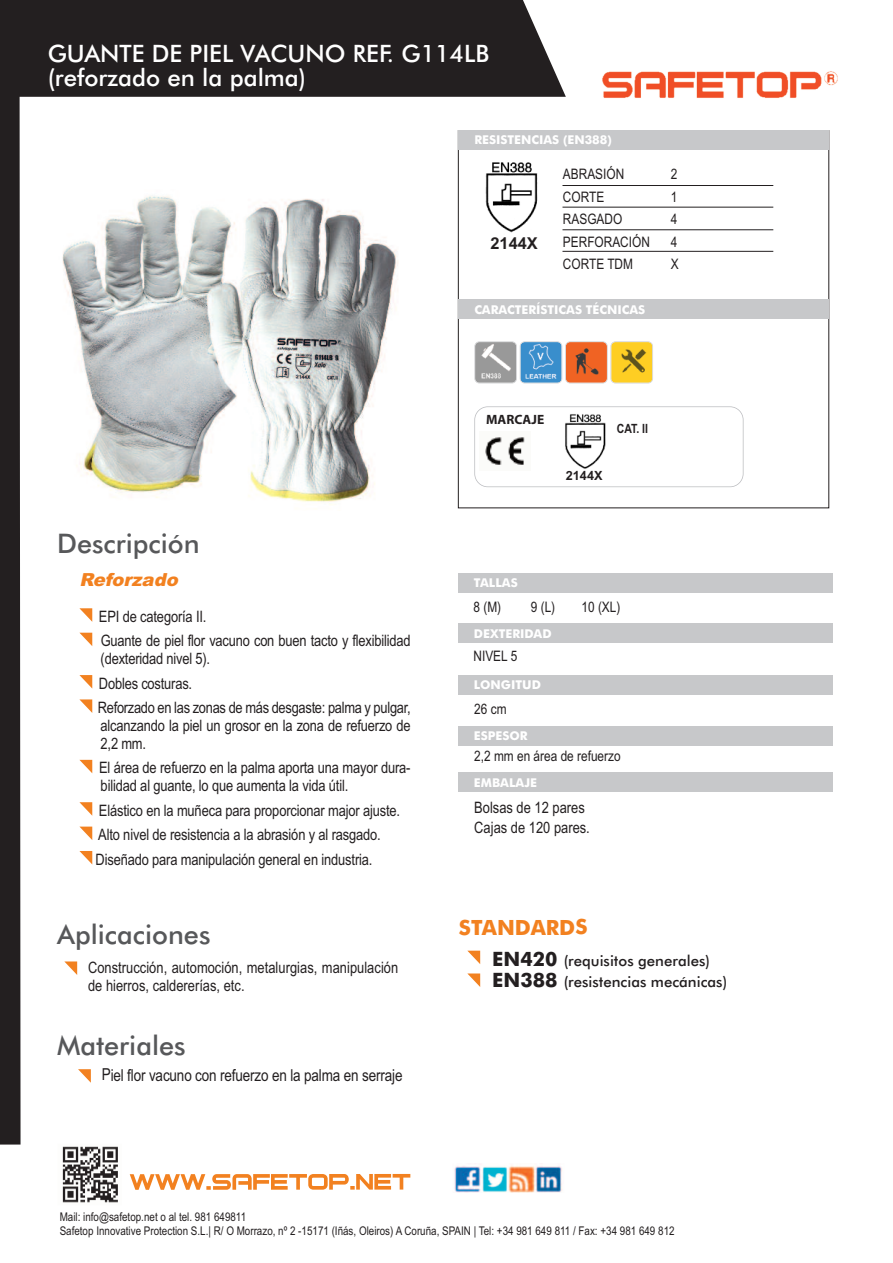
<style>
.page{position:relative;width:893px;height:1263px;background:#fff}
.page>*{position:absolute;margin:0;border:0;box-sizing:border-box;transform-origin:0 0}
.t1{font:500 27px "Futura BT";color:#57585a}
.t2{font:500 24px/24px "Futura BT";color:#fff}
.t3{font:700 21px "Futura BT";color:#f28120}
.t4{font:italic 900 18px "Arial";color:#f28120}
.t5{font:16.5px "Arial Narrow";letter-spacing:-.01em;color:#231f20}
.t6{font:700 16.35px "Arial";color:#231f20}
.t7{font:15.75px/24.5px "Arial Narrow";letter-spacing:-.01em;color:#231f20}
.t8{font:500 15px/21.9px "Futura BT";color:#231f20}
.t9{font:14.4px "Arial Narrow";color:#231f20}
.t10{font:700 13.5px "Myriad Pro";color:#231f20}
.t11{font:700 12.75px "Arial Narrow";color:#231f20}
.t12{font:700 12.75px "Arial";color:#231f20}
.t13{font:700 12.15px "Futura BT";color:#fff}
.t14{font:12px/14.2px "Arial Narrow";color:#231f20}
.s1{font-weight:700;font-size:19.8px}
</style>
<div class="page">
<img style="left:62px;top:196px;width:336px;height:309px">
<div style="left:21px;top:0;width:545px;height:97px;background:#231f20"></div>
<svg style="left:79px;top:608px;width:13px;height:14px"></svg>
<svg style="left:80px;top:633px;width:12px;height:13px"></svg>
<svg style="left:79px;top:675px;width:13px;height:13px"></svg>
<svg style="left:79px;top:699px;width:13px;height:14px"></svg>
<svg style="left:79px;top:760px;width:13px;height:13px"></svg>
<svg style="left:79px;top:802px;width:13px;height:14px"></svg>
<svg style="left:79px;top:826px;width:13px;height:14px"></svg>
<svg style="left:79px;top:851px;width:13px;height:13px"></svg>
<svg style="left:130px;top:1174px;width:280px;height:16px"></svg>
<img style="left:62px;top:1146px;width:56px;height:57px">
<img style="left:602px;top:71px;width:236px;height:27px">
<img style="left:454px;top:1163px;width:108px;height:30px">
<svg style="left:467px;top:951px;width:13px;height:13px"></svg>
<svg style="left:467px;top:973px;width:13px;height:14px"></svg>
<svg style="left:78px;top:1069px;width:13px;height:14px"></svg>
<div style="left:458px;top:130px;width:371px;height:20px;background:#c7c8ca"></div>
<div style="left:458px;top:299px;width:371px;height:20px;background:#c7c8ca"></div>
<div style="left:458px;top:573px;width:374px;height:19px;background:#c7c8ca"></div>
<div style="left:458px;top:675px;width:375px;height:20px;background:#c7c8ca"></div>
<div style="left:458px;top:726px;width:375px;height:19px;background:#c7c8ca"></div>
<div style="left:458px;top:772px;width:375px;height:20px;background:#c7c8ca"></div>
<svg style="left:64px;top:961px;width:13px;height:14px"></svg>
<div style="left:0;top:0;width:21px;height:1144px;background:#231f20"></div>
<img style="left:485px;top:162px;width:53px;height:71px">
<hr style="left:562px;top:185px;width:211px;height:1px;background:#231f20">
<hr style="left:562px;top:207px;width:211px;height:1px;background:#231f20">
<hr style="left:562px;top:229px;width:211px;height:1px;background:#231f20">
<hr style="left:562px;top:251px;width:211px;height:1px;background:#231f20">
<div style="left:458px;top:623px;width:374px;height:20px;background:#c7c8ca"></div>
<div style="left:474px;top:406px;width:269px;height:81px;border:2px solid #bcbdc0;border-radius:14px"></div>
<img style="left:565px;top:414px;width:41px;height:55px">
<img style="left:485px;top:437px;width:40px;height:28px">
<img style="left:475px;top:342px;width:41px;height:41px;border-radius:4px">
<div style="left:474px;top:341px;width:43px;height:42px;border:2px solid #d1d2d4;border-radius:5px"></div>
<img style="left:520px;top:342px;width:42px;height:41px;border-radius:4px">
<div style="left:520px;top:341px;width:42px;height:42px;border:2px solid #d1d2d4;border-radius:5px"></div>
<img style="left:566px;top:342px;width:41px;height:41px;border-radius:4px">
<div style="left:565px;top:341px;width:43px;height:42px;border:2px solid #d1d2d4;border-radius:5px"></div>
<img style="left:611px;top:342px;width:41px;height:41px;border-radius:4px">
<div style="left:610px;top:341px;width:43px;height:42px;border:2px solid #d1d2d4;border-radius:5px"></div>
<h2 class="t2" style="left:48px;top:42px;width:443px">GUANTE DE PIEL VACUNO REF. G114LB (reforzado en la palma)</h2>
<p class="t13" style="left:474px;top:133px;width:139px">RESISTENCIAS (EN388)</p>
<p class="t6" style="left:490px;top:234px;width:49px">2144X</p>
<p class="t9" style="left:563px;top:166px;width:63px">ABRASIÓN</p>
<p class="t9" style="left:671px;top:166px;width:8px">2</p>
<p class="t9" style="left:563px;top:188px;width:43px">CORTE</p>
<p class="t9" style="left:671px;top:188px;width:8px">1</p>
<p class="t9" style="left:563px;top:211px;width:61px">RASGADO</p>
<p class="t9" style="left:671px;top:211px;width:8px">4</p>
<p class="t9" style="left:563px;top:233px;width:89px">PERFORACIÓN</p>
<p class="t9" style="left:671px;top:233px;width:8px">4</p>
<p class="t9" style="left:563px;top:256px;width:72px">CORTE TDM</p>
<p class="t9" style="left:671px;top:256px;width:9px">X</p>
<p class="t13" style="left:474px;top:302px;width:172px">CARACTERÍSTICAS TÉCNICAS</p>
<h1 class="t1" style="left:57px;top:528px;width:144px">Descripción</h1>
<p class="t4" style="left:79px;top:569px;width:105px">Reforzado</p>
<p class="t7" style="left:99px;top:604px;width:313px">EPI de categoría II.<br>Guante de piel flor vacuno con buen tacto y flexibilidad</p>
<p class="t7" style="left:98px;top:647px;width:314px">(dexteridad nivel 5).<br>Dobles costuras.<br>Reforzado en las zonas de más desgaste: palma y pulgar,</p>
<p class="t7" style="left:101px;top:716px;width:312px;line-height:18px">alcanzando la piel un grosor en la zona de refuerzo de<br>2,2 mm.</p>
<p class="t7" style="left:99px;top:759px;width:313px;line-height:18px">El área de refuerzo en la palma aporta una mayor dura&shy;bilidad al guante, lo que aumenta la vida útil.</p>
<p class="t7" style="left:96px;top:798px;width:306px">Elástico en la muñeca para proporcionar major ajuste.<br>Alto nivel de resistencia a la abrasión y al rasgado.<br>Diseñado para manipulación general en industria.</p>
<p class="t10" style="left:486px;top:415px;width:60px">MARCAJE</p>
<p class="t11" style="left:617px;top:421px;width:33px">CAT. II</p>
<p class="t12" style="left:566px;top:468px;width:38px">2144X</p>
<p class="t13" style="left:474px;top:576px;width:45px">TALLAS</p>
<p class="t9" style="left:473px;top:598px;width:29px">8 (M)</p>
<p class="t9" style="left:531px;top:598px;width:26px">9 (L)</p>
<p class="t9" style="left:581px;top:598px;width:40px">10 (XL)</p>
<p class="t13" style="left:474px;top:626px;width:79px">DEXTERIDAD</p>
<p class="t9" style="left:473px;top:647px;width:45px">NIVEL 5</p>
<p class="t13" style="left:474px;top:678px;width:69px">LONGITUD</p>
<p class="t9" style="left:474px;top:700px;width:34px">26 cm</p>
<p class="t9" style="left:474px;top:748px;width:148px">2,2 mm en área de refuerzo</p>
<p class="t7" style="left:474px;top:798px;width:117px;line-height:19.5px">Bolsas de 12 pares<br>Cajas de 120 pares.</p>
<p class="t13" style="left:474px;top:728px;width:55px">ESPESOR</p>
<p class="t13" style="left:474px;top:775px;width:65px">EMBALAJE</p>
<h1 class="t1" style="left:57px;top:919px;width:155px">Aplicaciones</h1>
<h3 class="t3" style="left:459px;top:915px;width:130px">STANDARDS</h3>
<p class="t8" style="left:492px;top:949px;width:236px"><span class="s1">EN420</span> (requisitos generales)<br><span class="s1">EN388</span> (resistencias mecánicas)</p>
<p class="t7" style="left:88px;top:958px;width:312px;line-height:18px">Construcción, automoción, metalurgias, manipulación de hierros, caldererías, etc.</p>
<h1 class="t1" style="left:57px;top:1030px;width:130px">Materiales</h1>
<p class="t5" style="left:102px;top:1065px;width:302px">Piel flor vacuno con refuerzo en la palma en serraje</p>
<p class="t14" style="left:60px;top:1209px;width:616px">Mail: info@safetop.net o al tel. 981 649811<br>Safetop Innovative Protection S.L.| R/ O Morrazo, nº 2 -15171 (Iñás, Oleiros) A Coruña, SPAIN | Tel: +34 981 649 811 / Fax: +34 981 649 812</p>
</div>
